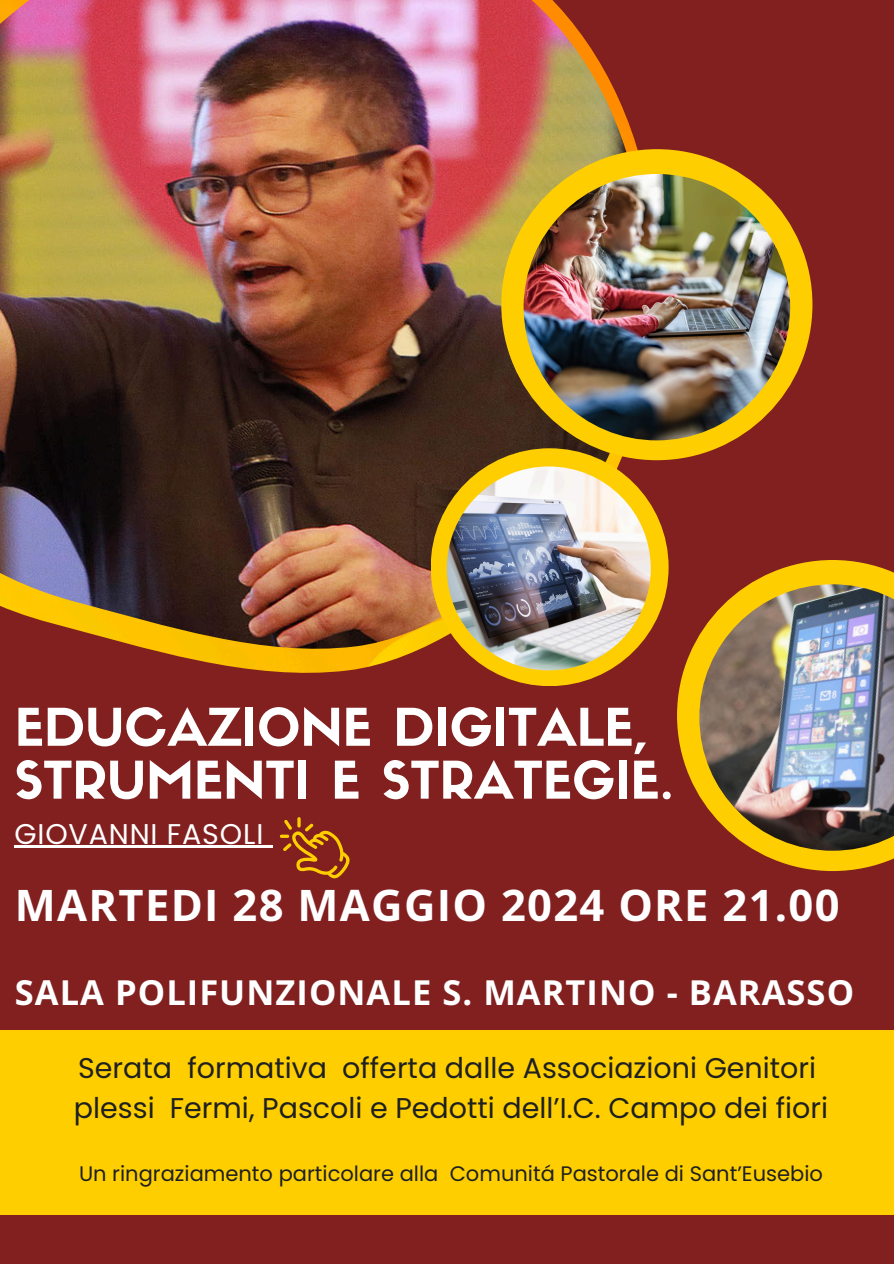
<style>
.page{position:relative;width:894px;height:1264px;background:#fff}
.page>*{position:absolute;margin:0;border:0;box-sizing:border-box;transform-origin:0 0}
.t1{font:51px/52.8px "Sifonn Basic";color:#fff}
.t2{font:700 43.5px "Open Sans Hebrew";letter-spacing:.03em;color:#fff}
.t3{font:700 34.5px "Open Sans Hebrew";letter-spacing:.03em;color:#fff}
.t4{font:28.5px/39.3px "Poppins";color:#1e2021}
.t5{font:28.5px "Poppins";letter-spacing:.03em;color:#fff}
.t6{font:21px "Poppins";color:#1e2021}
</style>
<div class="page">
<div style="left:0;top:0;width:893px;height:1263px;background:#822020"></div>
<img style="left:145px;top:460px;width:512px;height:213px">
<img style="left:0;top:0;width:646px;height:648px">
<div style="left:501px;top:149px;width:311px;height:311px;background:#ffce01;border-radius:50%"></div>
<img style="left:523px;top:174px;width:266px;height:266px;border-radius:50%">
<div style="left:430px;top:448px;width:238px;height:238px;background:#ffce01;border-radius:50%"></div>
<img style="left:446px;top:466px;width:204px;height:204px;border-radius:50%">
<div style="left:0;top:1030px;width:893px;height:184px;background:#ffce01"></div>
<svg style="left:677px;top:560px;width:216px;height:311px"></svg>
<img style="left:699px;top:584px;width:194px;height:266px">
<svg style="left:280px;top:817px;width:70px;height:62px"></svg>
<hr style="left:14px;top:845px;width:250px;height:3px;background:#fff">
<svg style="left:264px;top:845px;width:8px;height:3px"></svg>
<p class="t1" style="left:15px;top:706px;width:660px">EDUCAZIONE DIGITALE,<br>STRUMENTI E STRATEGIE.</p>
<h3 class="t5" style="left:14px;top:813px;width:250px">GIOVANNI FASOLI</h3>
<h4 class="t2" style="left:15px;top:874px;width:826px">MARTEDI 28 MAGGIO 2024 ORE 21.00</h4>
<p class="t3" style="left:15px;top:967px;width:840px">SALA POLIFUNZIONALE S. MARTINO - BARASSO</p>
<h1 class="t4" style="left:74px;top:1048px;width:755px">Serata formativa offerta dalle Associazioni Genitori plessi Fermi, Pascoli e Pedotti dell’I.C. Campo dei fiori</h1>
<h2 class="t6" style="left:79px;top:1159px;width:745px">Un ringraziamento particolare alla Comunitá Pastorale di Sant’Eusebio</h2>
</div>
